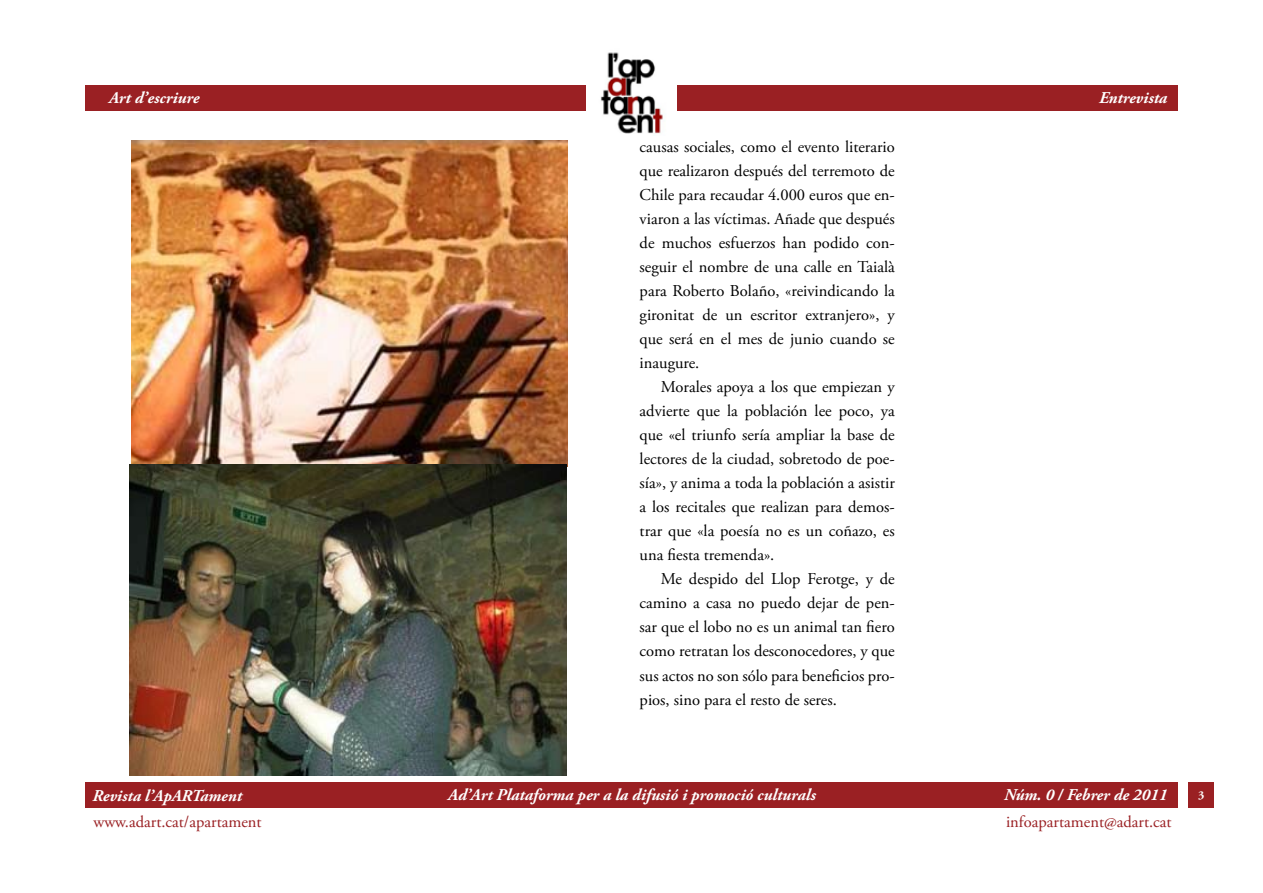
<style>
.page{position:relative;width:1263px;height:893px;background:#fff}
.page>*{position:absolute;margin:0;border:0;box-sizing:border-box;transform-origin:0 0}
.t1{font:16.5px/24px "Adobe Garamond Pro";color:#000;text-align:justify}
.t2{font:italic 700 16.5px "Adobe Garamond Pro";color:#fff}
.t3{font:16.5px "Adobe Garamond Pro";color:#9a2023}
.t4{font:700 12px "Adobe Garamond Pro";color:#fff}
</style>
<div class="page">
<div style="left:86px;top:782px;width:1092px;height:26px;background:#9a2023"></div>
<div style="left:1188px;top:782px;width:26px;height:26px;background:#9a2023"></div>
<div style="left:85px;top:85px;width:501px;height:26px;background:#9a2023"></div>
<div style="left:677px;top:85px;width:501px;height:26px;background:#9a2023"></div>
<img style="left:600px;top:52px;width:63px;height:82px">
<img style="left:132px;top:140px;width:436px;height:326px">
<img style="left:130px;top:465px;width:437px;height:311px">
<p class="t2" style="left:109px;top:88px;width:92px">Art d’escriure</p>
<p class="t2" style="left:1099px;top:88px;width:70px">Entrevista</p>
<p class="t1" style="left:640px;top:136px;width:257px">causas sociales, como el evento literario que realizaron después del terremoto de Chile para recaudar 4.000 euros que en&shy;viaron a las víctimas. Añade que después de muchos esfuerzos han podido con&shy;seguir el nombre de una calle en Taialà para Roberto Bolaño, «reivindicando la gironitat de un escritor extranjero», y que será en el mes de junio cuando se inaugure.</p>
<p class="t1" style="left:640px;top:376px;width:257px;text-indent:21px">Morales apoya a los que empiezan y advierte que la población lee poco, ya que «el triunfo sería ampliar la base de lectores de la ciudad, sobretodo de poe&shy;sía», y anima a toda la población a asistir a los recitales que realizan para demos&shy;trar que «la poesía no es un coñazo, es una fiesta tremenda».</p>
<p class="t1" style="left:640px;top:568px;width:257px;text-indent:21px">Me despido del Llop Ferotge, y de camino a casa no puedo dejar de pen&shy;sar que el lobo no es un animal tan fiero como retratan los desconocedores, y que sus actos no son sólo para beneficios pro&shy;pios, sino para el resto de seres.</p>
<p class="t2" style="left:448px;top:785px;width:369px">Ad’Art Plataforma per a la difusió i promoció culturals</p>
<p class="t4" style="left:1198px;top:788px;width:8px">3</p>
<p class="t2" style="left:1004px;top:785px;width:165px">Núm. 0 / Febrer de 2011</p>
<p class="t2" style="left:92px;top:786px;width:151px">Revista l’ApARTament</p>
<p class="t3" style="left:94px;top:812px;width:170px">www.adart.cat/apartament</p>
<p class="t3" style="left:1006px;top:812px;width:167px">infoapartament@adart.cat</p>
</div>
